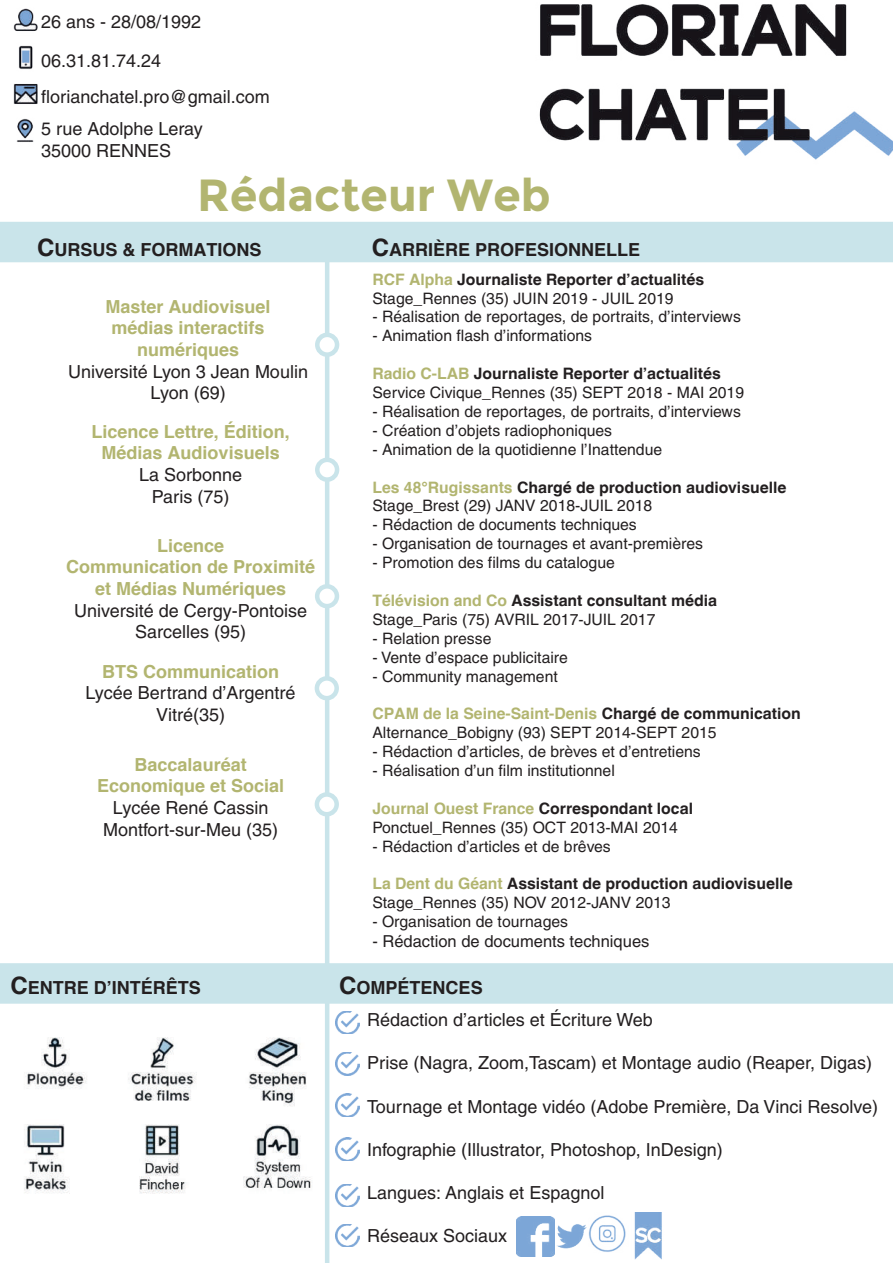
<style>
.page{position:relative;width:893px;height:1263px;background:#fff}
.page>*{position:absolute;margin:0;border:0;box-sizing:border-box;transform-origin:0 0}
.t1{font:700 45px "Montserrat";color:#b2b570}
.t2{font:18px/21.6px "Helvetica";color:#231f20;text-align:center}
.t3{font:700 18px/21.6px "Helvetica";color:#b2b570;text-align:center}
.t4{font:700 18px "Helvetica";color:#231f20}
.t5{font:16.5px "Helvetica";color:#231f20}
.t6{font:15.75px/18.9px "Helvetica";color:#231f20}
.t7{font:700 15.75px "Helvetica World";color:#231f20}
.s1{font-size:24px}
.s2{font-family:"Helvetica";color:#b2b570}
.s3{font-weight:700;color:#b2b570}
.s4{font-family:"Helvetica World";font-weight:700}
.s5{font-weight:700;font-size:24px}
.s6{font-weight:700}
</style>
<div class="page">
<hr style="left:325px;top:237px;width:4px;height:1026px;background:#c9e4ea">
<div style="left:317px;top:586px;width:20px;height:20px;background:#fff;border-radius:50%"></div>
<div style="left:315px;top:584px;width:24px;height:24px;border:4px solid #c9e4ea;border-radius:50%"></div>
<svg style="left:317px;top:678px;width:20px;height:20px"></svg>
<div style="left:315px;top:676px;width:24px;height:24px;border:4px solid #c9e4ea;border-radius:50%"></div>
<svg style="left:317px;top:460px;width:20px;height:20px"></svg>
<div style="left:315px;top:458px;width:24px;height:24px;border:4px solid #c9e4ea;border-radius:50%"></div>
<svg style="left:317px;top:335px;width:20px;height:20px"></svg>
<div style="left:315px;top:333px;width:24px;height:24px;border:4px solid #c9e4ea;border-radius:50%"></div>
<div style="left:0;top:222px;width:893px;height:40px;background:#c9e4ea"></div>
<div style="left:0;top:963px;width:893px;height:41px;background:#c9e4ea"></div>
<img style="left:13px;top:8px;width:25px;height:134px">
<img style="left:24px;top:1037px;width:287px;height:157px">
<img style="left:539px;top:4px;width:354px;height:156px">
<svg style="left:317px;top:794px;width:20px;height:20px"></svg>
<div style="left:315px;top:792px;width:24px;height:24px;border:4px solid #c9e4ea;border-radius:50%"></div>
<div style="left:191px;top:1149px;width:42px;height:28px;background:#fff"></div>
<img style="left:517px;top:1216px;width:37px;height:41px">
<img style="left:593px;top:1215px;width:32px;height:37px">
<img style="left:550px;top:1216px;width:43px;height:39px">
<img style="left:625px;top:1213px;width:37px;height:47px">
<img style="left:335px;top:1011px;width:25px;height:23px">
<img style="left:335px;top:1052px;width:25px;height:23px">
<img style="left:335px;top:1094px;width:25px;height:23px">
<img style="left:335px;top:1138px;width:25px;height:23px">
<img style="left:335px;top:1184px;width:25px;height:23px">
<img style="left:335px;top:1224px;width:25px;height:23px">
<p class="t2" style="left:41px;top:2px;width:162px;line-height:39px;text-align:left">26 ans - 28/08/1992<br>06.31.81.74.24</p>
<p class="t2" style="left:41px;top:80px;width:230px;line-height:32.2px;text-align:left">florianchatel.pro@gmail.com<br>5 rue Adolphe Leray</p>
<p class="t2" style="left:41px;top:140px;width:132px">35000 RENNES</p>
<h1 class="t1" style="left:197px;top:168px;width:355px">Rédacteur Web</h1>
<p class="t4" style="left:37px;top:238px;width:226px"><span class="s1">C</span>URSUS &amp; FORMATIONS</p>
<p class="t4" style="left:372px;top:238px;width:270px"><span class="s1">C</span>ARRIÈRE PROFESIONNELLE</p>
<p class="t3" style="left:106px;top:295px;width:167px">Master Audiovisuel médias interactifs numériques</p>
<p class="t2" style="left:68px;top:360px;width:241px">Université Lyon 3 Jean Moulin<br>Lyon (69)</p>
<p class="t3" style="left:92px;top:420px;width:200px">Licence Lettre, Édition,<br>Médias Audiovisuels</p>
<p class="t2" style="left:139px;top:464px;width:105px">La Sorbonne<br>Paris (75)</p>
<p class="t3" style="left:66px;top:534px;width:250px">Licence<br>Communication de Proximité et Médias Numériques</p>
<p class="t2" style="left:74px;top:599px;width:234px">Université de Cergy-Pontoise<br>Sarcelles (95)</p>
<p class="t3" style="left:102px;top:660px;width:179px">BTS Communication</p>
<p class="t2" style="left:85px;top:682px;width:212px">Lycée Bertrand d’Argentré<br>Vitré(35)</p>
<p class="t3" style="left:97px;top:753px;width:189px">Baccalauréat<br>Economique et Social</p>
<p class="t2" style="left:103px;top:797px;width:177px">Lycée René Cassin<br>Montfort-sur-Meu (35)</p>
<p class="t7" style="left:372px;top:270px;width:333px"><span class="s2">RCF Alpha</span> Journaliste Reporter d’actualités</p>
<p class="t6" style="left:372px;top:288px;width:303px">Stage_Rennes (35) JUIN 2019 - JUIL 2019</p>
<p class="t6" style="left:372px;top:307px;width:370px">- Réalisation de reportages, de portraits, d’interviews</p>
<p class="t6" style="left:372px;top:326px;width:221px">- Animation flash d’informations</p>
<p class="t7" style="left:372px;top:364px;width:350px"><span class="s2">Radio C-LAB</span> Journaliste Reporter d’actualités</p>
<p class="t6" style="left:372px;top:383px;width:373px">Service Civique_Rennes (35) SEPT 2018 - MAI 2019</p>
<p class="t6" style="left:372px;top:402px;width:370px">- Réalisation de reportages, de portraits, d’interviews</p>
<p class="t6" style="left:372px;top:421px;width:241px">- Création d’objets radiophoniques</p>
<p class="t6" style="left:372px;top:440px;width:291px">- Animation de la quotidienne l’Inattendue</p>
<p class="t7" style="left:372px;top:478px;width:416px"><span class="s2">Les 48°Rugissants</span> Chargé de production audiovisuelle</p>
<p class="t6" style="left:372px;top:496px;width:281px">Stage_Brest (29) JANV 2018-JUIL 2018</p>
<p class="t6" style="left:372px;top:515px;width:266px">- Rédaction de documents techniques</p>
<p class="t6" style="left:372px;top:534px;width:332px">- Organisation de tournages et avant-premières</p>
<p class="t6" style="left:372px;top:553px;width:244px">- Promotion des films du catalogue</p>
<p class="t7" style="left:372px;top:591px;width:346px"><span class="s2">Télévision and Co</span> Assistant consultant média</p>
<p class="t6" style="left:372px;top:610px;width:285px">Stage_Paris (75) AVRIL 2017-JUIL 2017</p>
<p class="t6" style="left:372px;top:629px;width:121px">- Relation presse</p>
<p class="t6" style="left:372px;top:648px;width:197px">- Vente d’espace publicitaire</p>
<p class="t6" style="left:372px;top:666px;width:187px">- Community management</p>
<p class="t6" style="left:372px;top:704px;width:430px"><span class="s3">CPAM de la Seine-Saint-Denis</span> <span class="s4">Chargé de communication<br></span>Alternance_Bobigny (93) SEPT 2014-SEPT 2015</p>
<p class="t6" style="left:372px;top:742px;width:330px">- Rédaction d’articles, de brèves et d’entretiens</p>
<p class="t6" style="left:372px;top:761px;width:244px">- Réalisation d’un film institutionnel</p>
<p class="t6" style="left:372px;top:799px;width:322px"><span class="s3">Journal Ouest France</span> <span class="s4">Correspondant local<br></span>Ponctuel_Rennes (35) OCT 2013-MAI 2014</p>
<p class="t6" style="left:372px;top:837px;width:240px">- Rédaction d’articles et de brêves</p>
<p class="t7" style="left:372px;top:875px;width:422px"><span class="s2">La Dent du Géant</span> Assistant de production audiovisuelle</p>
<p class="t6" style="left:372px;top:893px;width:300px">Stage_Rennes (35) NOV 2012-JANV 2013</p>
<p class="t6" style="left:372px;top:912px;width:197px">- Organisation de tournages</p>
<p class="t5" style="left:372px;top:932px;width:278px">- Rédaction de documents techniques</p>
<p class="t4" style="left:11px;top:976px;width:192px"><span class="s1">C</span>ENTRE D’INTÉRÊTS</p>
<p class="t2" style="left:367px;top:972px;width:287px;line-height:32.1px;text-align:left;text-indent:-28px"><span class="s5">C</span><span class="s6">OMPÉTENCES<br></span>Rédaction d’articles et Écriture Web</p>
<p class="t2" style="left:367px;top:1052px;width:507px">Prise (Nagra, Zoom,Tascam) et Montage audio (Reaper, Digas)</p>
<p class="t2" style="left:367px;top:1095px;width:512px">Tournage et Montage vidéo (Adobe Première, Da Vinci Resolve)</p>
<p class="t2" style="left:367px;top:1139px;width:357px">Infographie (Illustrator, Photoshop, InDesign)</p>
<p class="t2" style="left:367px;top:1182px;width:239px">Langues: Anglais et Espagnol</p>
<p class="t2" style="left:367px;top:1225px;width:142px">Réseaux Sociaux</p>
</div>
